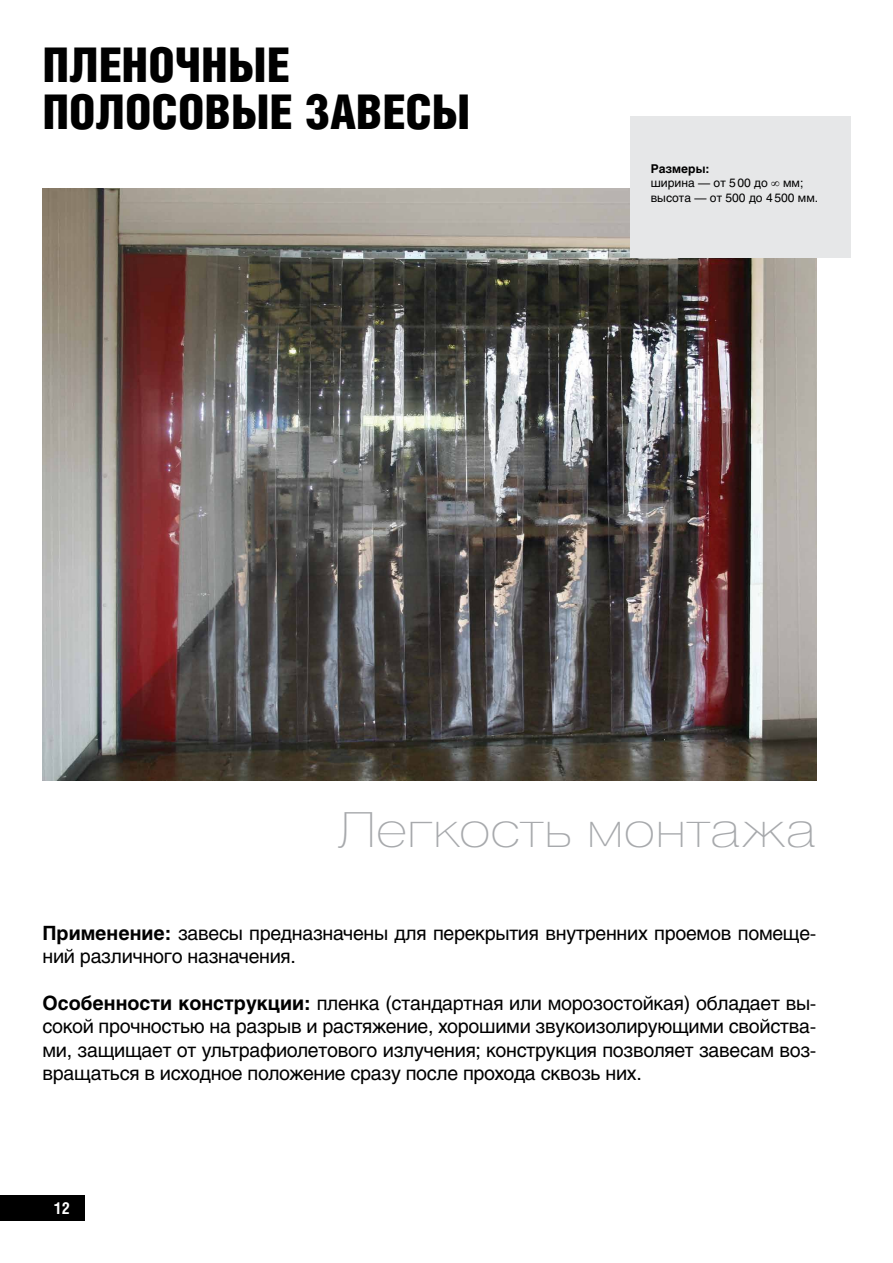
<style>
.page{position:relative;width:893px;height:1263px;background:#fff}
.page>*{position:absolute;margin:0;border:0;box-sizing:border-box;transform-origin:0 0}
.t1{font:900 48px/46.5px "Helios Cond";color:#000}
.t2{font:100 48px "Helios Ext";color:#a7a9ac}
.t3{font:19.5px/23.4px "Helios";letter-spacing:-.015em;color:#000}
.t4{font:700 16.5px "Helios Cond";color:#fff}
.t5{font:12px/14.4px "Helios";color:#000}
.s1{font-weight:700}
</style>
<div class="page">
<div style="left:0;top:1194px;width:85px;height:26px;background:#000"></div>
<img style="left:43px;top:189px;width:773px;height:591px">
<div style="left:630px;top:116px;width:220px;height:141px;background:#e6e7e8"></div>
<h1 class="t1" style="left:42px;top:41px;width:29px">ПЛЕНОЧНЫЕ<br>ПОЛОСОВЫЕ</h1>
<h1 class="t1" style="left:305px;top:88px;width:28px">ЗАВЕСЫ</h1>
<p class="t5" style="left:651px;top:161px;width:169px"><span class="s1">Размеры:<br></span>ширина — от 500 до ∞ мм; высота — от 500 до 4500 мм.</p>
<h1 class="t2" style="left:338px;top:799px;width:480px">Легкость монтажа</h1>
<p class="t3" style="left:43px;top:921px;width:775px"><span class="s1">Применение:</span> завесы предназначены для перекрытия внутренних проемов помеще&shy;ний различного назначения.</p>
<p class="t3" style="left:43px;top:991px;width:775px;text-align:justify"><span class="s1">Особенности конструкции:</span> пленка (стандартная или морозостойкая) обладает вы&shy;сокой прочностью на разрыв и растяжение, хорошими звукоизолирующими свойства&shy;ми, защищает от ультрафиолетового излучения; конструкция позволяет завесам воз&shy;вращаться в исходное положение сразу после прохода сквозь них.</p>
<p class="t4" style="left:54px;top:1198px;width:18px">12</p>
</div>
